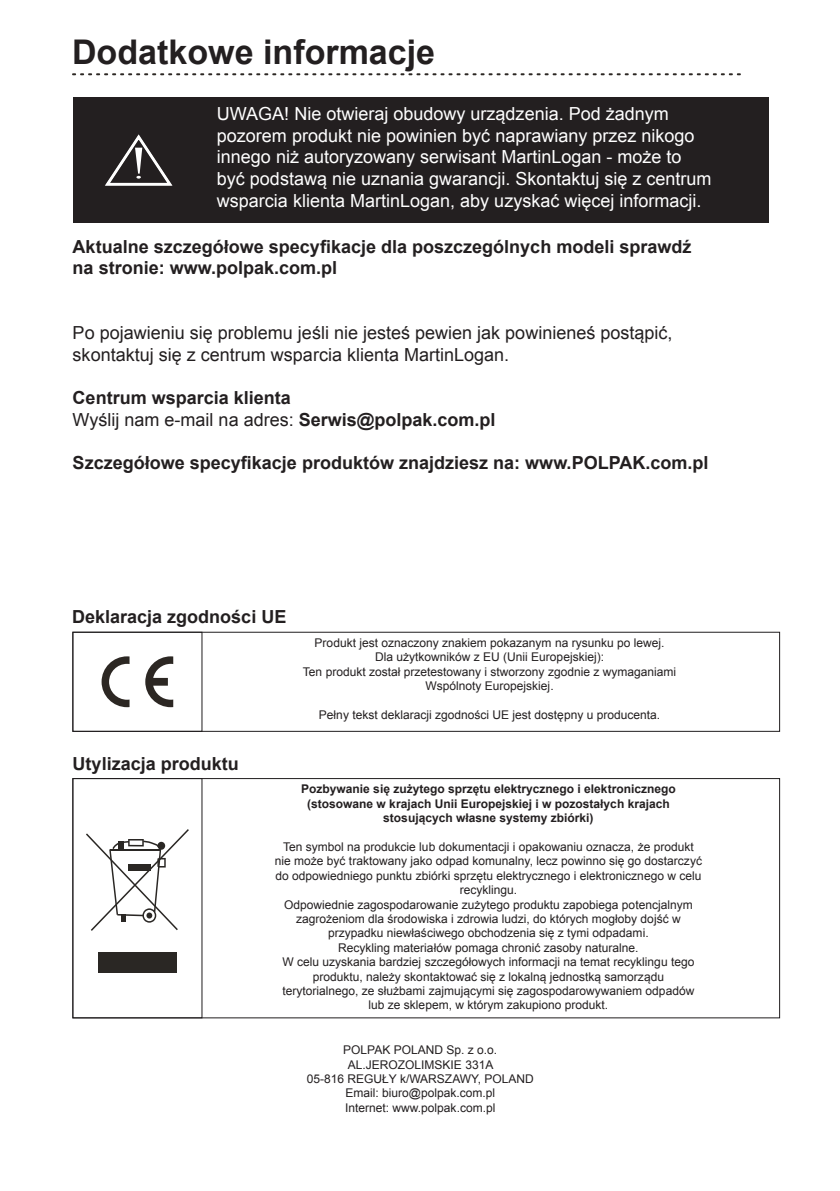
<style>
.page{position:relative;width:840px;height:1191px;background:#fff}
.page>*{position:absolute;margin:0;border:0;box-sizing:border-box;transform-origin:0 0}
.t1{font:700 34px "Arial";color:#231f20}
.t2{font:700 18px/21.6px "Arial";color:#231f20}
.t3{font:18px/21.6px "Arial";color:#fff}
.t4{font:18px/21.6px "Arial";color:#231f20}
.t5{font:12px/14.4px "Arial";color:#231f20;text-align:center}
.t6{font:700 12px/14.4px "Arial";color:#231f20;text-align:center}
.s1{font-weight:400}
</style>
<div class="page">
<svg style="left:72px;top:73px;width:668px;height:2px"></svg>
<div style="left:73px;top:97px;width:695px;height:126px;background:#231f20"></div>
<svg style="left:105px;top:134px;width:68px;height:52px"></svg>
<div style="left:73px;top:632px;width:706px;height:99px;border:1px solid #201d1e"></div>
<svg style="left:101px;top:656px;width:28px;height:51px"></svg>
<svg style="left:145px;top:656px;width:28px;height:51px"></svg>
<div style="left:98px;top:952px;width:79px;height:21px;background:#2a2724"></div>
<svg style="left:86px;top:829px;width:103px;height:102px"></svg>
<div style="left:73px;top:778px;width:129px;height:240px;border:1px solid #201d1e"></div>
<h1 class="t1" style="left:72px;top:29px;width:364px">Dodatkowe informacje</h1>
<p class="t3" style="left:217px;top:103px;width:496px">UWAGA! Nie otwieraj obudowy urządzenia. Pod żadnym pozorem produkt nie powinien być naprawiany przez nikogo innego niż autoryzowany serwisant MartinLogan - może to być podstawą nie uznania gwarancji. Skontaktuj się z centrum wsparcia klienta MartinLogan, aby uzyskać więcej informacji.</p>
<h2 class="t2" style="left:73px;top:236px;width:620px">Aktualne szczegółowe specyfikacje dla poszczególnych modeli sprawdź na stronie: www.polpak.com.pl</h2>
<h2 class="t4" style="left:73px;top:322px;width:601px">Po pojawieniu się problemu jeśli nie jesteś pewien jak powinieneś postąpić, skontaktuj się z centrum wsparcia klienta MartinLogan.</h2>
<h2 class="t2" style="left:73px;top:387px;width:424px">Centrum wsparcia klienta<br><span class="s1">Wyślij nam e-mail na adres:</span> Serwis@polpak.com.pl</h2>
<h2 class="t2" style="left:73px;top:452px;width:637px">Szczegółowe specyfikacje produktów znajdziesz na: www.POLPAK.com.pl</h2>
<h2 class="t2" style="left:72px;top:606px;width:216px">Deklaracja zgodności UE</h2>
<h2 class="t2" style="left:73px;top:753px;width:168px">Utylizacja produktu</h2>
<p class="t5" style="left:303px;top:635px;width:374px">Produkt jest oznaczony znakiem pokazanym na rysunku po lewej.<br>Dla użytkowników z EU (Unii Europejskiej):<br>Ten produkt został przetestowany i stworzony zgodnie z wymaganiami Wspólnoty Europejskiej.</p>
<p class="t5" style="left:319px;top:707px;width:342px">Pełny tekst deklaracji zgodności UE jest dostępny u producenta.</p>
<p class="t6" style="left:301px;top:782px;width:376px">Pozbywanie się zużytego sprzętu elektrycznego i elektronicznego (stosowane w krajach Unii Europejskiej i w pozostałych krajach stosujących własne systemy zbiórki)</p>
<p class="t5" style="left:275px;top:839px;width:428px">Ten symbol na produkcie lub dokumentacji i opakowaniu oznacza, że produkt nie może być traktowany jako odpad komunalny, lecz powinno się go dostarczyć do odpowiedniego punktu zbiórki sprzętu elektrycznego i elektronicznego w celu recyklingu.<br>Odpowiednie zagospodarowanie zużytego produktu zapobiega potencjalnym zagrożeniom dla środowiska i zdrowia ludzi, do których mogłoby dojść w przypadku niewłaściwego obchodzenia się z tymi odpadami.<br>Recykling materiałów pomaga chronić zasoby naturalne.<br>W celu uzyskania bardziej szczegółowych informacji na temat recyklingu tego produktu, należy skontaktować się z lokalną jednostką samorządu terytorialnego, ze służbami zajmującymi się zagospodarowywaniem odpadów lub ze sklepem, w którym zakupiono produkt.</p>
<p class="t5" style="left:306px;top:1043px;width:228px">POLPAK POLAND Sp. z o.o.<br>AL.JEROZOLIMSKIE 331A<br>05-816 REGUŁY k/WARSZAWY, POLAND<br>Email: biuro@polpak.com.pl<br>Internet: www.polpak.com.pl</p>
</div>
